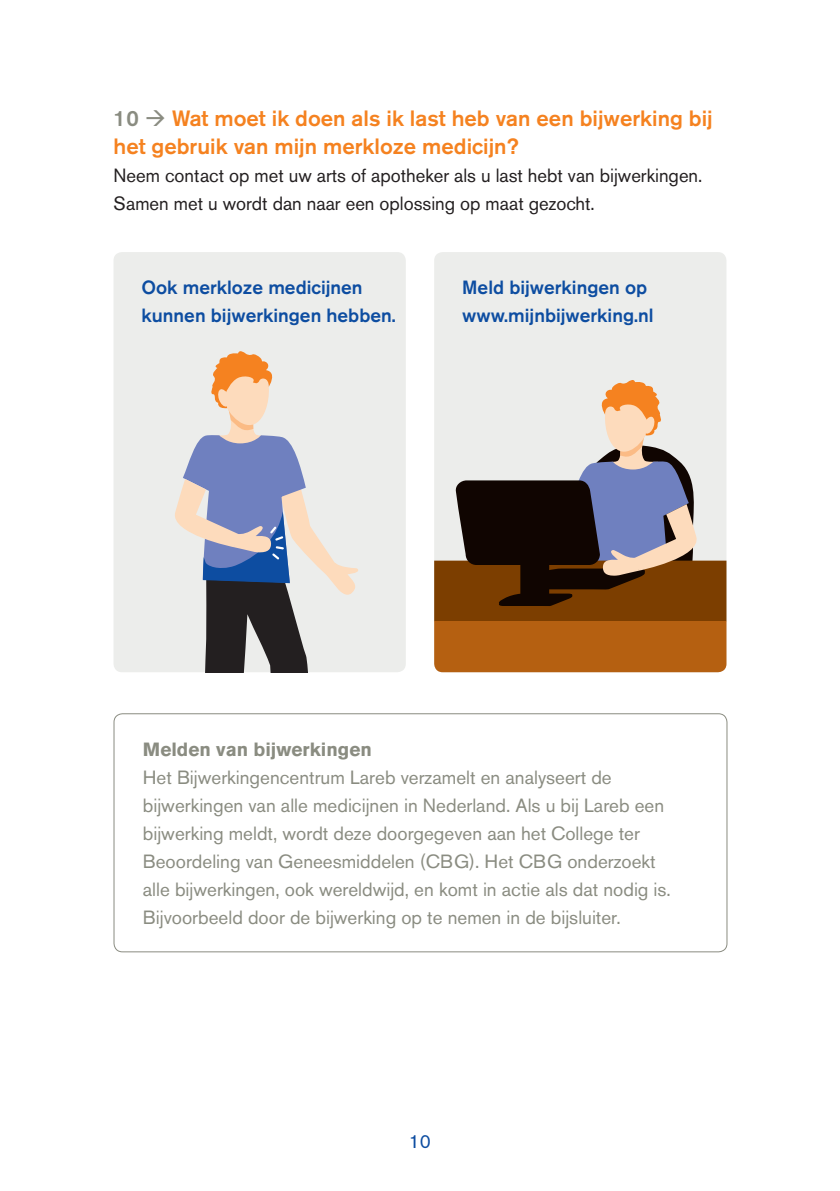
<style>
.page{position:relative;width:840px;height:1191px;background:#fff}
.page>*{position:absolute;margin:0;border:0;box-sizing:border-box;transform-origin:0 0}
._02___tussenkop{font:500 22px/28px "Akzidenz Grotesk BE";color:#f58220}
.t1{font:19px/28px "Akzidenz Grotesk BE";color:#8a8c81}
._01___platte_tekst{font:19px/28px "Akzidenz Grotesk BE";color:#231f20}
.t2{font:500 19px/28px "Akzidenz Grotesk BE";color:#0d4da1}
.t3{font:19px "Akzidenz Grotesk BE";color:#0d4da1}
.s1{color:#8a8c81}
.s2{font-weight:700}
</style>
<div class="page">
<div style="left:113px;top:252px;width:292px;height:420px;background:#ecedeb;border-radius:9px"></div>
<svg style="left:175px;top:351px;width:183px;height:321px"></svg>
<div style="left:434px;top:252px;width:292px;height:420px;background:#ecedeb;border-radius:9px"></div>
<div style="left:434px;top:621px;width:292px;height:51px;background:#b56011"></div>
<svg style="left:434px;top:380px;width:292px;height:245px"></svg>
<div style="left:113px;top:713px;width:614px;height:239px;border:1px solid #8a8c81;border-radius:9px"></div>
<p class="_02___tussenkop" style="left:113px;top:104px;width:600px"><span class="s1">10</span> <span class="s1">→</span> Wat moet ik doen als ik last heb van een bijwerking bij het gebruik van mijn merkloze medicijn?</p>
<p class="_01___platte_tekst" style="left:113px;top:161px;width:590px">Neem contact op met uw arts of apotheker als u last hebt van bijwerkingen.<br>Samen met u wordt dan naar een oplossing op maat gezocht.</p>
<p class="t2" style="left:141px;top:273px;width:255px">Ook merkloze medicijnen kunnen bijwerkingen hebben.</p>
<p class="t2" style="left:462px;top:273px;width:193px">Meld bijwerkingen op www.mijnbijwerking.nl</p>
<p class="t1" style="left:143px;top:735px;width:529px"><span class="s2">Melden van bijwerkingen<br></span>Het Bijwerkingencentrum Lareb verzamelt en analyseert de bijwerkingen van alle medicijnen in Nederland. Als u bij Lareb een bijwerking meldt, wordt deze doorgegeven aan het College ter Beoordeling van Geneesmiddelen (CBG). Het CBG onderzoekt alle bijwerkingen, ook wereldwijd, en komt in actie als dat nodig is.<br>Bijvoorbeeld door de bijwerking op te nemen in de bijsluiter.</p>
<p class="t3" style="left:408px;top:1130px;width:24px">10</p>
</div>
